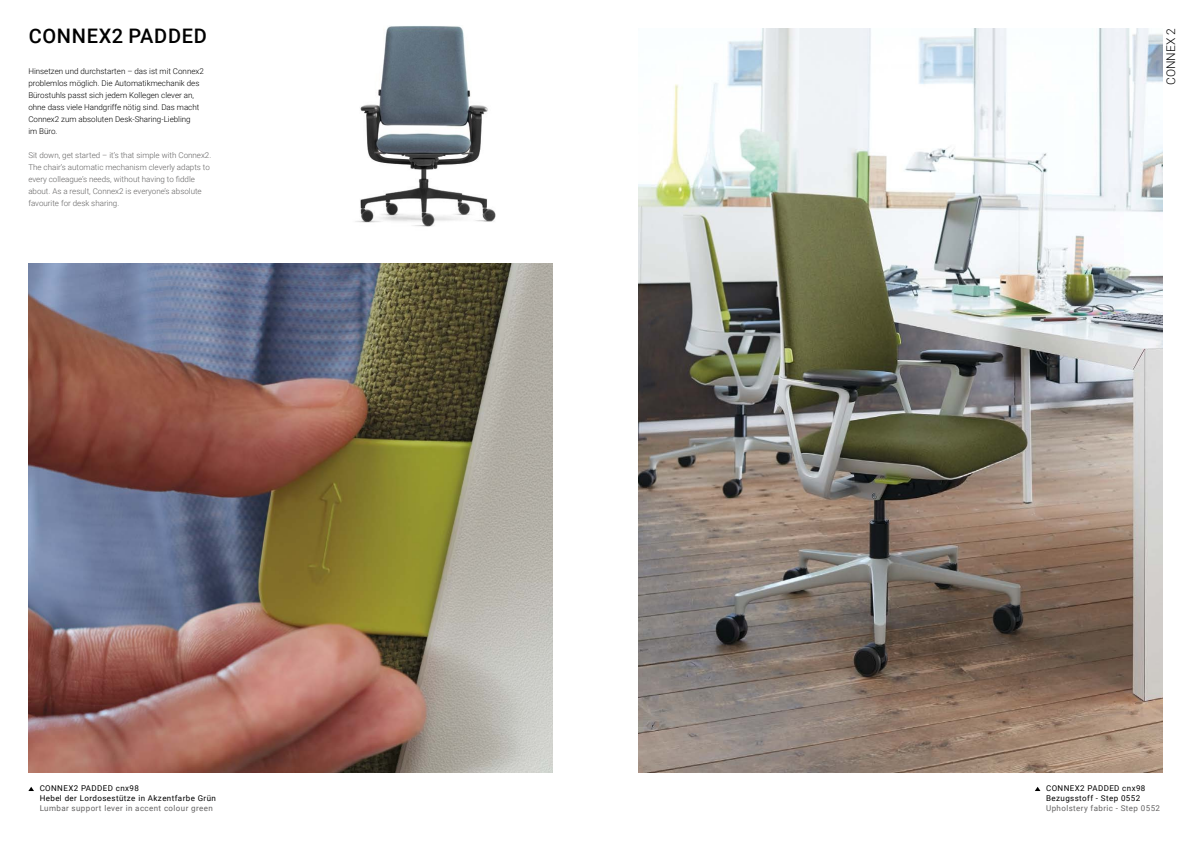
<style>
.page{position:relative;width:1191px;height:842px;background:#fff}
.page>*{position:absolute;margin:0;border:0;box-sizing:border-box;transform-origin:0 0}
.t1{font:500 20px "Roboto";letter-spacing:.035em;color:#000}
.t2{font:300 12px "Roboto";color:#000}
.t3{font:300 8px/12px "Roboto";color:#000}
.t4{font:300 8px/12px "Roboto";color:#646363}
.t5{font:8px/10px "Roboto";letter-spacing:.05em;color:#000}
.t6{font:8px "Roboto";letter-spacing:.05em;color:#646363}
</style>
<div class="page">
<img style="left:355px;top:26px;width:141px;height:201px">
<img style="left:638px;top:28px;width:524px;height:744px">
<img style="left:28px;top:264px;width:525px;height:508px">
<svg style="left:1035px;top:787px;width:5px;height:4px"></svg>
<svg style="left:28px;top:787px;width:6px;height:4px"></svg>
<h1 class="t1" style="left:29px;top:21px;width:180px">CONNEX2 PADDED</h1>
<p class="t3" style="left:28px;top:64px;width:177px">Hinsetzen und durchstarten – das ist mit Connex2 problemlos möglich. Die Automatikmechanik des Bürostuhls passt sich jedem Kollegen clever an, ohne dass viele Handgriffe nötig sind. Das macht Connex2 zum absoluten Desk-Sharing-Liebling<br>im Büro.</p>
<p class="t4" style="left:28px;top:148px;width:184px">Sit down, get started – it’s that simple with Connex2.<br>The chair’s automatic mechanism cleverly adapts to every colleague’s needs, without having to fiddle about. As a result, Connex2 is everyone’s absolute favourite for desk sharing.</p>
<p class="t5" style="left:40px;top:782px;width:178px">CONNEX2 PADDED cnx98<br>Hebel der Lordosestütze in Akzentfarbe Grün</p>
<p class="t6" style="left:40px;top:802px;width:175px">Lumbar support lever in accent colour green</p>
<h2 class="t2" style="left:1162px;top:85px;width:58px;rotate:-90deg">CONNEX 2</h2>
<p class="t5" style="left:1046px;top:782px;width:101px">CONNEX2 PADDED cnx98<br>Bezugsstoff - Step 0552</p>
<p class="t6" style="left:1046px;top:802px;width:115px">Upholstery fabric - Step 0552</p>
</div>
